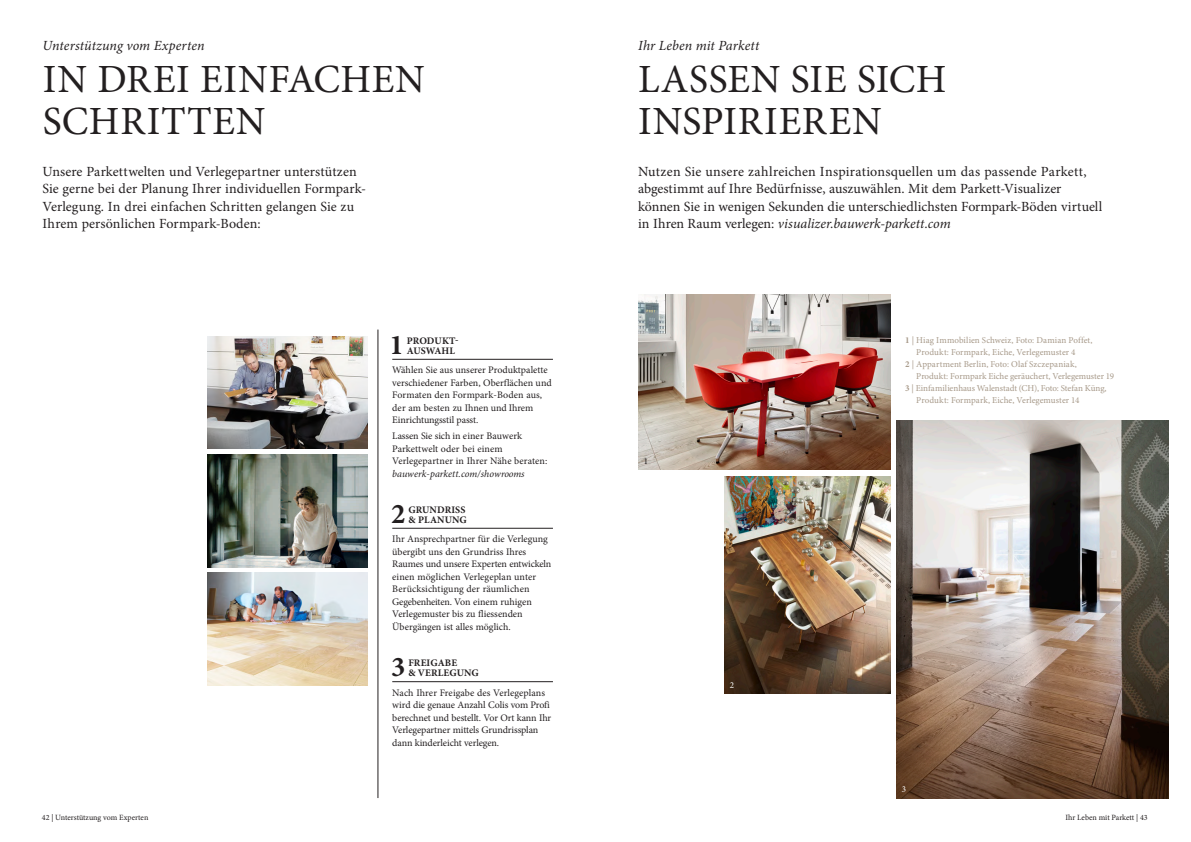
<style>
.page{position:relative;width:1191px;height:842px;background:#fff}
.page>*{position:absolute;margin:0;border:0;box-sizing:border-box;transform-origin:0 0}
.t1{font:40px/42px "Minion Pro";letter-spacing:.015em;color:#231f20}
.t2{font:700 28.6px "Minion Pro";color:#231f20}
.t3{font:14px/17.5px "Minion Pro";letter-spacing:.005em;color:#231f20}
.t4{font:italic 14px "Minion Pro";letter-spacing:.005em;color:#231f20}
.t5{font:10px/12.5px "Minion Pro";color:#231f20}
.t6{font:700 10px/10px "Minion Pro";letter-spacing:.01em;color:#231f20}
.t7{font:italic 10px "Minion Pro";color:#231f20}
.t8{font:9px "Minion Pro";color:#a79989}
.t9{font:9px "Minion Pro";color:#fff}
.t10{font:9px "Minion Pro";color:#231f20}
.t11{font:8px "Minion Pro";color:#231f20}
.s1{font-style:italic}
.s2{font-weight:700}
</style>
<div class="page">
<hr style="left:378px;top:330px;width:1px;height:468px;background:#231f20">
<img style="left:207px;top:455px;width:161px;height:112px">
<img style="left:207px;top:573px;width:161px;height:112px">
<img style="left:207px;top:337px;width:161px;height:112px">
<img style="left:896px;top:421px;width:272px;height:378px">
<img style="left:724px;top:477px;width:166px;height:217px">
<img style="left:638px;top:295px;width:252px;height:175px">
<hr style="left:392px;top:528px;width:161px;height:1px;background:#231f20">
<hr style="left:392px;top:359px;width:161px;height:1px;background:#231f20">
<hr style="left:392px;top:681px;width:161px;height:1px;background:#231f20">
<h3 class="t4" style="left:43px;top:35px;width:164px">Unterstützung vom Experten</h3>
<h1 class="t1" style="left:43px;top:58px;width:384px">IN DREI EINFACHEN<br>SCHRITTEN</h1>
<h3 class="t3" style="left:43px;top:162px;width:325px">Unsere Parkettwelten und Verlegepartner unterstützen Sie gerne bei der Planung Ihrer individuellen Formpark-Verlegung. In drei einfachen Schritten gelangen Sie zu Ihrem persönlichen Formpark-Boden:</h3>
<p class="t11" style="left:42px;top:812px;width:108px">42 | Unterstützung vom Experten</p>
<h2 class="t2" style="left:389px;top:325px;width:16px">1</h2>
<p class="t6" style="left:407px;top:335px;width:53px">PRODUKT-<br>AUSWAHL</p>
<p class="t5" style="left:392px;top:364px;width:161px">Wählen Sie aus unserer Produktpalette verschiedener Farben, Oberflächen und Formaten den Formpark-Boden aus, der am besten zu Ihnen und Ihrem Einrichtungsstil passt.</p>
<p class="t5" style="left:392px;top:430px;width:157px">Lassen Sie sich in einer Bauwerk<br>Parkettwelt oder bei einem<br>Verlegepartner in Ihrer Nähe beraten:</p>
<p class="t7" style="left:392px;top:467px;width:134px">bauwerk-parkett.com/showrooms</p>
<h2 class="t2" style="left:391px;top:493px;width:16px">2</h2>
<p class="t6" style="left:408px;top:504px;width:60px">GRUNDRISS &amp; PLANUNG</p>
<p class="t5" style="left:392px;top:533px;width:161px">Ihr Ansprechpartner für die Verlegung übergibt uns den Grundriss Ihres Raumes und unsere Experten entwickeln einen möglichen Verlegeplan unter Berücksichtigung der räumlichen Gegebenheiten. Von einem ruhigen Verlegemuster bis zu fliessenden Übergängen ist alles möglich.</p>
<h2 class="t2" style="left:391px;top:647px;width:16px">3</h2>
<p class="t6" style="left:408px;top:658px;width:72px">FREIGABE<br>&amp; VERLEGUNG</p>
<p class="t5" style="left:392px;top:686px;width:160px">Nach Ihrer Freigabe des Verlegeplans wird die genaue Anzahl Colis vom Profi berechnet und bestellt. Vor Ort kann Ihr Verlegepartner mittels Grundrissplan dann kinderleicht verlegen.</p>
<h3 class="t4" style="left:638px;top:35px;width:123px">Ihr Leben mit Parkett</h3>
<h1 class="t1" style="left:638px;top:58px;width:310px">LASSEN SIE SICH<br>INSPIRIEREN</h1>
<p class="t3" style="left:638px;top:162px;width:466px">Nutzen Sie unsere zahlreichen Inspirationsquellen um das passende Parkett, abgestimmt auf Ihre Bedürfnisse, auszuwählen. Mit dem Parkett-Visualizer können Sie in wenigen Sekunden die unterschiedlichsten Formpark-Böden virtuell in Ihren Raum verlegen: <span class="s1">visualizer.bauwerk-parkett.com</span></p>
<p class="t10" style="left:643px;top:455px;width:6px">1</p>
<p class="t9" style="left:729px;top:679px;width:6px">2</p>
<p class="t8" style="left:905px;top:334px;width:189px"><span class="s2">1</span> | Hiag Immobilien Schweiz, Foto: Damian Poffet,</p>
<p class="t8" style="left:916px;top:346px;width:161px">Produkt: Formpark, Eiche, Verlegemuster 4</p>
<p class="t8" style="left:905px;top:358px;width:173px"><span class="s2">2</span> | Appartment Berlin, Foto: Olaf Szczepaniak,</p>
<p class="t8" style="left:916px;top:370px;width:199px">Produkt: Formpark Eiche geräuchert, Verlegemuster 19</p>
<p class="t8" style="left:905px;top:382px;width:203px"><span class="s2">3</span> | Einfamilienhaus Walenstadt (CH), Foto: Stefan Küng,</p>
<p class="t8" style="left:916px;top:394px;width:165px">Produkt: Formpark, Eiche, Verlegemuster 14</p>
<p class="t9" style="left:901px;top:783px;width:6px">3</p>
<p class="t11" style="left:1065px;top:812px;width:84px">Ihr Leben mit Parkett | 43</p>
</div>
